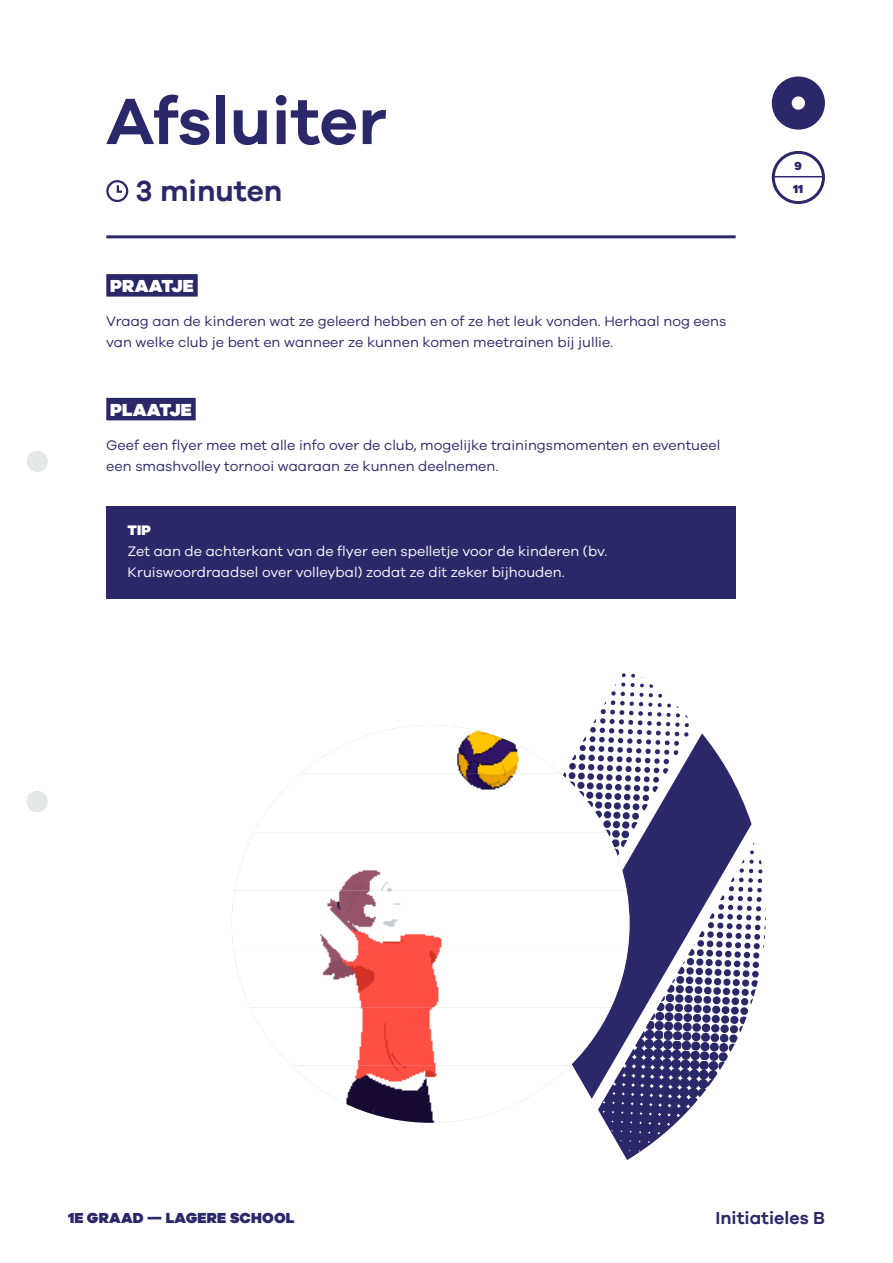
<style>
.page{position:relative;width:893px;height:1263px;background:#fff}
.page>*{position:absolute;margin:0;border:0;box-sizing:border-box;transform-origin:0 0}
.Titel{font:600 67.5px "Galano Grotesque";color:#2b286a}
.Beschrijving{font:600 30px "Galano Grotesque";color:#2b286a}
.Titel_Onderdeel_-_Bl{font:900 18px "Galano Grotesque";letter-spacing:.01em;color:#fff}
.t1{font:600 18px "Galano Grotesque";color:#2b286a}
.t2{font:900 15px "Galano Grotesque";letter-spacing:.01em;color:#2b286a}
.Broodtekst{font:14.25px/21px "Galano Grotesque";color:#2b286a}
.Broodtekst-2{font:14.25px/21px "Galano Grotesque";color:#fff}
.Tussentitel{font:900 14.25px "Galano Grotesque";color:#fff}
.t3{font:900 12px/22.8px "Galano Grotesque";color:#2b286a}
</style>
<div class="page">
<div style="left:772px;top:76px;width:53px;height:54px;background:#2b286a;border-radius:50%"></div>
<div style="left:792px;top:96px;width:13px;height:14px;background:#fff;border-radius:50%"></div>
<div style="left:772px;top:151px;width:53px;height:53px;border:3px solid #2b286a;border-radius:50%"></div>
<hr style="left:772px;top:176px;width:53px;height:1px;background:#2b286a">
<hr style="left:106px;top:235px;width:630px;height:3px;background:#2b286a">
<div style="left:106px;top:274px;width:92px;height:23px;background:#2b286a"></div>
<div style="left:106px;top:398px;width:90px;height:22px;background:#2b286a"></div>
<div style="left:106px;top:180px;width:22px;height:22px;border:2px solid #2b286a;border-radius:50%"></div>
<svg style="left:116px;top:183px;width:8px;height:10px"></svg>
<svg style="left:563px;top:673px;width:203px;height:487px"></svg>
<img style="left:300px;top:725px;width:261px;height:49px">
<img style="left:254px;top:774px;width:353px;height:58px">
<img style="left:235px;top:832px;width:392px;height:58px">
<img style="left:232px;top:890px;width:397px;height:117px">
<img style="left:250px;top:1007px;width:361px;height:59px">
<img style="left:295px;top:1066px;width:275px;height:57px">
<div style="left:106px;top:506px;width:630px;height:92px;background:#2b286a"></div>
<div style="left:27px;top:451px;width:21px;height:21px;background:#e6e7e9;border-radius:50%"></div>
<div style="left:27px;top:791px;width:21px;height:21px;background:#e6e7e9;border-radius:50%"></div>
<p class="Titel" style="left:106px;top:80px;width:282px">Afsluiter</p>
<p class="Beschrijving" style="left:136px;top:173px;width:148px">3 minuten</p>
<p class="Titel_Onderdeel_-_Bl" style="left:110px;top:274px;width:85px">PRAATJE</p>
<p class="Broodtekst" style="left:106px;top:310px;width:621px">Vraag aan de kinderen wat ze geleerd hebben en of ze het leuk vonden. Herhaal nog eens van welke club je bent en wanneer ze kunnen komen meetrainen bij jullie.</p>
<p class="Titel_Onderdeel_-_Bl" style="left:110px;top:398px;width:83px">PLAATJE</p>
<p class="Broodtekst" style="left:106px;top:434px;width:616px">Geef een flyer mee met alle info over de club, mogelijke trainingsmomenten en eventueel een smashvolley tornooi waaraan ze kunnen deelnemen.</p>
<p class="Tussentitel" style="left:128px;top:521px;width:25px">TIP</p>
<p class="Broodtekst-2" style="left:128px;top:540px;width:481px">Zet aan de achterkant van de flyer een spelletje voor de kinderen (bv.<br>Kruiswoordraadsel over volleybal) zodat ze dit zeker bijhouden.</p>
<p class="t3" style="left:793px;top:154px;width:12px">9<br>11</p>
<p class="t2" style="left:68px;top:1208px;width:228px">1E GRAAD — LAGERE SCHOOL</p>
<p class="t1" style="left:715px;top:1206px;width:111px">Initiatieles B</p>
</div>
